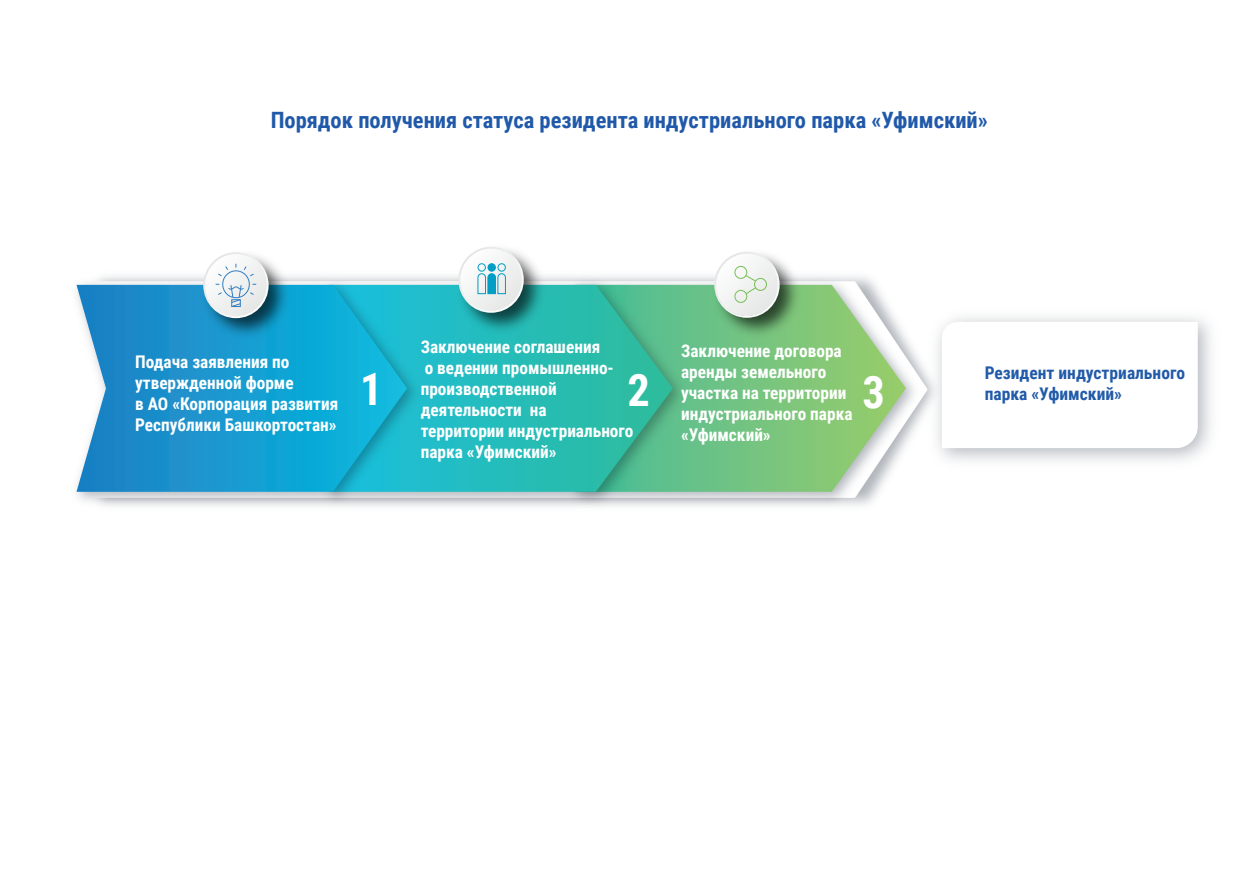
<style>
.page{position:relative;width:1250px;height:875px;background:#fff}
.page>*{position:absolute;margin:0;border:0;box-sizing:border-box;transform-origin:0 0}
.t1{font:700 44.75px "Roboto Condensed";color:#fff}
.t2{font:700 22.5px "Roboto Condensed";color:#2059a9}
.t3{font:700 17.5px/21px "Roboto Condensed";color:#fff}
.t4{font:700 17.5px/21px "Roboto Condensed";color:#215aa8}
</style>
<div class="page">
<img style="left:693px;top:276px;width:229px;height:230px">
<svg style="left:693px;top:285px;width:213px;height:207px;background:#91cc91"></svg>
<img style="left:427px;top:276px;width:266px;height:231px">
<svg style="left:427px;top:285px;width:246px;height:207px;background:#2ebbac"></svg>
<img style="left:76px;top:276px;width:351px;height:231px">
<svg style="left:77px;top:285px;width:330px;height:207px;background:#24a3d2"></svg>
<img style="left:196px;top:254px;width:99px;height:91px">
<svg style="left:204px;top:253px;width:64px;height:64px"></svg>
<div style="left:203px;top:252px;width:66px;height:66px;border:2px solid #fff;border-radius:50%"></div>
<div style="left:222px;top:270px;width:28px;height:28px;border:1px solid #317dc0;border-radius:50%"></div>
<svg style="left:243px;top:265px;width:12px;height:12px"></svg>
<svg style="left:216px;top:284px;width:40px;height:24px"></svg>
<svg style="left:217px;top:265px;width:12px;height:12px"></svg>
<img style="left:707px;top:252px;width:99px;height:92px">
<div style="left:715px;top:252px;width:64px;height:64px;background:#f0f2f1;border-radius:32px"></div>
<div style="left:714px;top:252px;width:66px;height:66px;border:2px solid #fff;border-radius:50%"></div>
<div style="left:734px;top:266px;width:13px;height:13px;border:1px solid #77bf54;border-radius:50%"></div>
<div style="left:734px;top:290px;width:13px;height:13px;border:1px solid #77bf54;border-radius:50%"></div>
<div style="left:754px;top:278px;width:13px;height:13px;border:1px solid #77bf54;border-radius:50%"></div>
<svg style="left:745px;top:274px;width:12px;height:21px"></svg>
<img style="left:452px;top:247px;width:98px;height:92px">
<div style="left:459px;top:248px;width:64px;height:64px;background:#f0f2f2;border-radius:32px"></div>
<div style="left:458px;top:247px;width:66px;height:66px;border:2px solid #fff;border-radius:50%"></div>
<div style="left:478px;top:263px;width:8px;height:9px;border:1px solid #009dc4;border-radius:50%"></div>
<div style="left:488px;top:264px;width:7px;height:7px;background:#009dc4;border-radius:50%"></div>
<div style="left:488px;top:263px;width:8px;height:9px;border:1px solid #009dc4;border-radius:50%"></div>
<svg style="left:477px;top:273px;width:29px;height:22px"></svg>
<div style="left:498px;top:263px;width:8px;height:9px;border:1px solid #009dc4;border-radius:50%"></div>
<svg style="left:942px;top:322px;width:256px;height:126px"></svg>
<p class="t2" style="left:271px;top:104px;width:719px">Порядок получения статуса резидента индустриального парка «Уфимский»</p>
<p class="t3" style="left:135px;top:351px;width:205px">Подача заявления по утвержденной форме<br>в АО «Корпорация развития<br>Республики Башкортостан»</p>
<p class="t3" style="left:421px;top:336px;width:214px">Заключение соглашения<br>о ведении промышленно&shy;производственной деятельности на территории индустриального парка «Уфимский»</p>
<p class="t3" style="left:681px;top:340px;width:173px">Заключение договора аренды земельного участка на территории индустриального парка «Уфимский»</p>
<h1 class="t1" style="left:360px;top:358px;width:24px">1</h1>
<h1 class="t1" style="left:627px;top:359px;width:24px">2</h1>
<h1 class="t1" style="left:862px;top:360px;width:24px">3</h1>
<p class="t4" style="left:985px;top:362px;width:202px">Резидент индустриального парка «Уфимский»</p>
</div>
